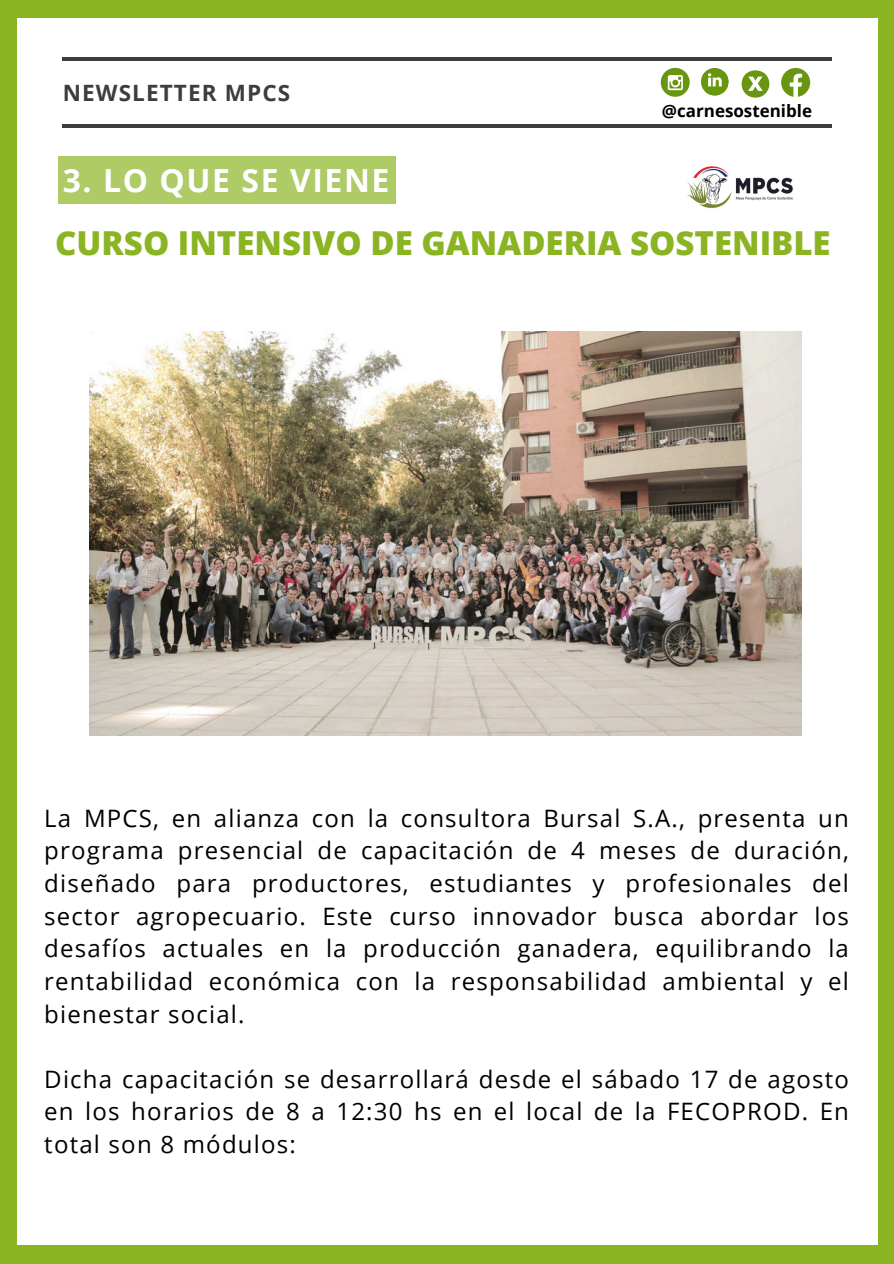
<style>
.page{position:relative;width:894px;height:1264px;background:#fff}
.page>*{position:absolute;margin:0;border:0;box-sizing:border-box;transform-origin:0 0}
.t1{font:800 33px "Open Sans";color:#8ab421}
.t2{font:700 31.8px "Open Sans";letter-spacing:.05em;color:#fff}
.t3{font:24px/32.7px "Open Sans";letter-spacing:.05em;color:#000;text-align:justify}
.t4{font:700 22.5px "Open Sans";letter-spacing:.05em;color:#3d3d3d}
.t5{font:700 16.95px "Open Sans";color:#000}
</style>
<div class="page">
<div style="left:0;top:0;width:893px;height:1263px;background:#8ab421"></div>
<div style="left:17px;top:18px;width:860px;height:1227px;background:#fff"></div>
<hr style="left:63px;top:124px;width:768px;height:4px;background:#3d3d3d">
<hr style="left:63px;top:57px;width:768px;height:4px;background:#3d3d3d">
<svg style="left:660px;top:68px;width:29px;height:29px"></svg>
<svg style="left:667px;top:75px;width:15px;height:15px"></svg>
<svg style="left:700px;top:68px;width:28px;height:27px"></svg>
<svg style="left:704px;top:72px;width:25px;height:24px"></svg>
<svg style="left:781px;top:68px;width:29px;height:29px"></svg>
<img style="left:687px;top:166px;width:106px;height:43px">
<svg style="left:741px;top:70px;width:28px;height:28px"></svg>
<div style="left:58px;top:156px;width:338px;height:48px;background:#aecb66"></div>
<img style="left:89px;top:331px;width:712px;height:404px">
<p class="t4" style="left:63px;top:77px;width:229px">NEWSLETTER MPCS</p>
<p class="t2" style="left:63px;top:157px;width:328px">3. LO QUE SE VIENE</p>
<h2 class="t5" style="left:661px;top:99px;width:152px">@carnesostenible</h2>
<p class="t1" style="left:55px;top:219px;width:776px">CURSO INTENSIVO DE GANADERIA SOSTENIBLE</p>
<p class="t3" style="left:44px;top:801px;width:805px">La MPCS, en alianza con la consultora Bursal S.A., presenta un programa presencial de capacitación de 4 meses de duración, diseñado para productores, estudiantes y profesionales del sector agropecuario. Este curso innovador busca abordar los desafíos actuales en la producción ganadera, equilibrando la rentabilidad económica con la responsabilidad ambiental y el bienestar social.</p>
<p class="t3" style="left:44px;top:1062px;width:805px">Dicha capacitación se desarrollará desde el sábado 17 de agosto en los horarios de 8 a 12:30 hs en el local de la FECOPROD. En total son 8 módulos:</p>
</div>
